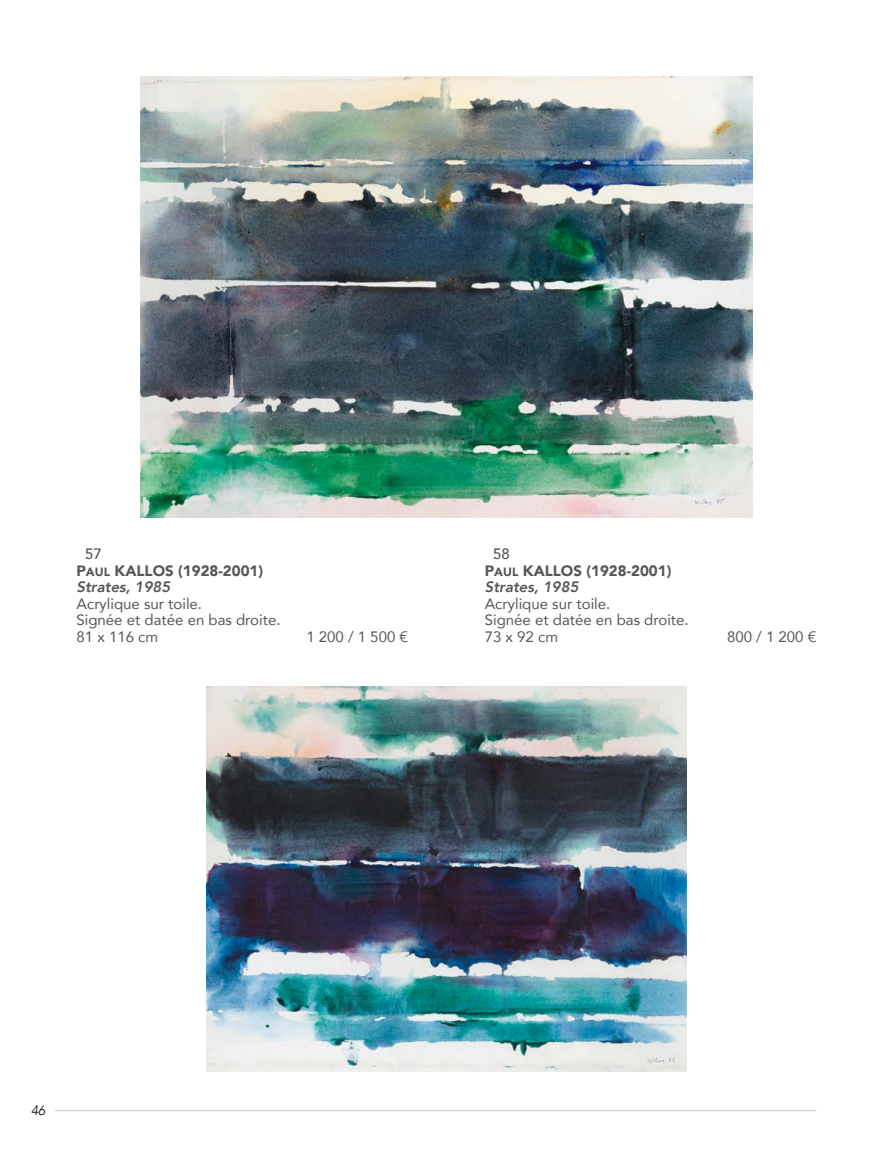
<style>
.page{position:relative;width:893px;height:1149px;background:#fff}
.page>*{position:absolute;margin:0;border:0;box-sizing:border-box;transform-origin:0 0}
.t1{font:15px/16.5px "Avenir";color:#565655}
.t2{font:15px "Avenir Black SC800";color:#565655}
.t3{font:italic 800 15px "Avenir";color:#565655}
.t4{font:500 15px "Avenir";color:#565655}
.t5{font:italic 300 13.5px "Avenir";color:#000}
.s1{font-size:12px}
</style>
<div class="page">
<hr style="left:55px;top:1109px;width:761px;height:1px;background:#c5c6c6">
<img style="left:140px;top:77px;width:613px;height:440px">
<img style="left:207px;top:686px;width:479px;height:385px">
<p class="t4" style="left:85px;top:541px;width:18px">57</p>
<p class="t2" style="left:77px;top:557px;width:60px">P<span class="s1">AUL</span> KALLOS</p>
<p class="t2" style="left:178px;top:557px;width:86px">(1928-2001)</p>
<p class="t3" style="left:77px;top:578px;width:95px">Strates, 1985</p>
<p class="t1" style="left:77px;top:594px;width:205px">Acrylique sur toile.<br>Signée et datée en bas droite.<br>81 x 116 cm</p>
<p class="t1" style="left:306px;top:627px;width:103px">1 200 / 1 500 €</p>
<p class="t4" style="left:493px;top:541px;width:18px">58</p>
<p class="t2" style="left:485px;top:557px;width:60px">P<span class="s1">AUL</span> KALLOS</p>
<p class="t2" style="left:586px;top:557px;width:86px">(1928-2001)</p>
<p class="t3" style="left:485px;top:578px;width:95px">Strates, 1985</p>
<p class="t1" style="left:485px;top:594px;width:205px">Acrylique sur toile.<br>Signée et datée en bas droite.<br>73 x 92 cm</p>
<p class="t1" style="left:727px;top:627px;width:91px">800 / 1 200 €</p>
<p class="t5" style="left:31px;top:1102px;width:16px">46</p>
</div>
